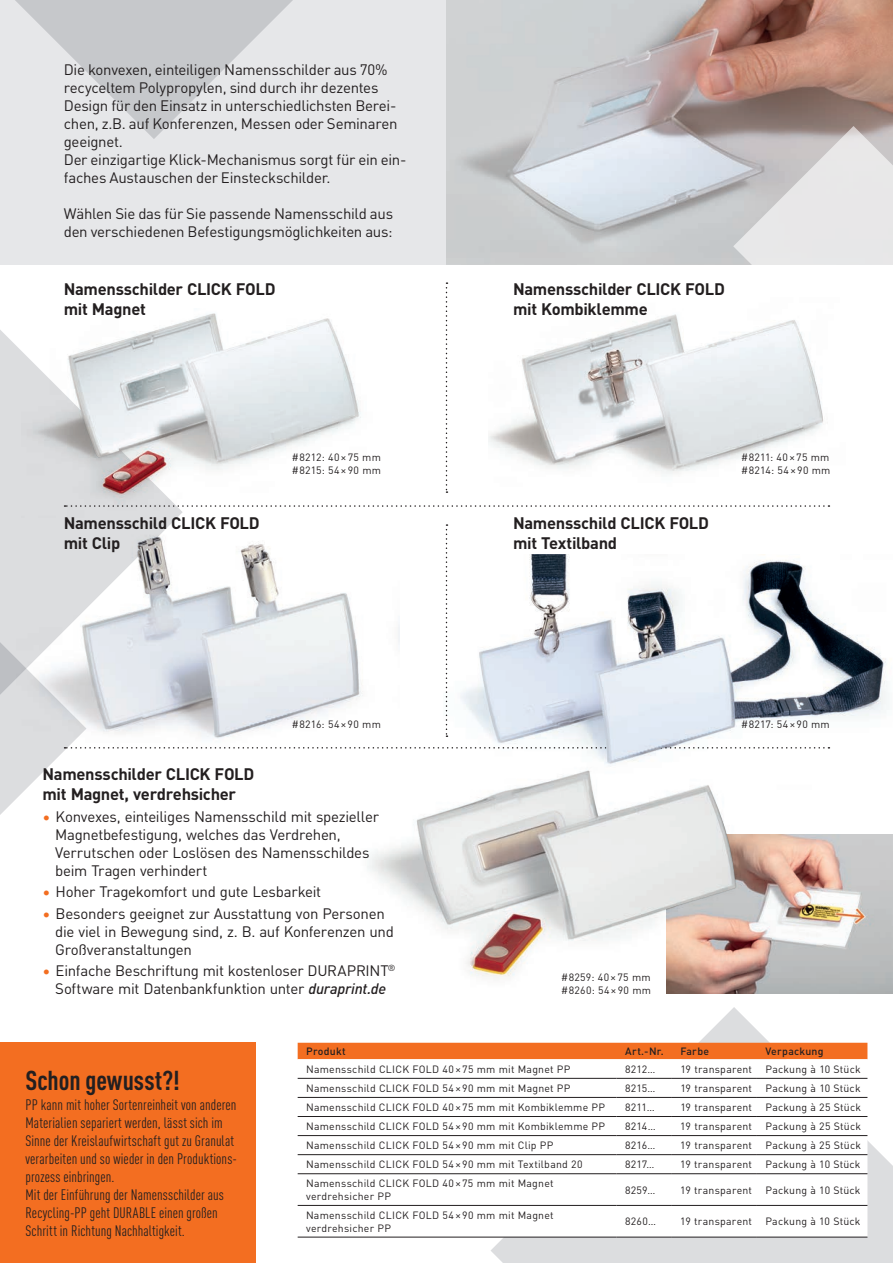
<style>
.page{position:relative;width:893px;height:1263px;background:#fff}
.page>*{position:absolute;margin:0;border:0;box-sizing:border-box;transform-origin:0 0}
.t1{font:700 condensed 27px "DIN Pro";letter-spacing:-.005em;color:#231f20}
.t2{font:700 16.5px/19.8px "DIN Pro";letter-spacing:-.02em;color:#231f20}
.t3{font:15px/18px "DIN Pro";letter-spacing:-.02em;color:#231f20}
.t4{font:condensed 15px/18px "DIN Pro";letter-spacing:.005em;color:#231f20}
.t5{font:10.5px/12.6px "DIN Pro";letter-spacing:.02em;color:#231f20}
.t6{font:500 10.5px "DIN Pro";letter-spacing:.025em;color:#231f20}
.s1{color:#f36e21}
.s2{font-weight:500;font-style:italic}
</style>
<div class="page">
<svg style="left:490px;top:1007px;width:403px;height:256px"></svg>
<div style="left:0;top:330px;width:21px;height:194px;background:#dcdddf"></div>
<svg style="left:400px;top:505px;width:429px;height:2px"></svg>
<svg style="left:0;top:524px;width:449px;height:291px"></svg>
<svg style="left:446px;top:282px;width:1px;height:211px"></svg>
<div style="left:0;top:0;width:893px;height:265px;background:#e6e7e9"></div>
<svg style="left:15px;top:0;width:278px;height:139px"></svg>
<img style="left:765px;top:834px;width:128px;height:160px">
<img style="left:446px;top:0;width:447px;height:265px">
<svg style="left:733px;top:126px;width:160px;height:139px"></svg>
<img style="left:356px;top:756px;width:409px;height:238px">
<img style="left:417px;top:771px;width:319px;height:203px">
<img style="left:443px;top:554px;width:444px;height:235px">
<img style="left:479px;top:554px;width:394px;height:209px">
<img style="left:17px;top:501px;width:382px;height:254px">
<img style="left:83px;top:538px;width:275px;height:199px">
<img style="left:522px;top:315px;width:301px;height:153px">
<img style="left:21px;top:313px;width:357px;height:204px">
<img style="left:69px;top:314px;width:289px;height:179px">
<div style="left:0;top:1043px;width:255px;height:220px;background:#f36e21"></div>
<div style="left:298px;top:1043px;width:569px;height:16px;background:#f36e21"></div>
<svg style="left:298px;top:1059px;width:569px;height:19px"></svg>
<svg style="left:298px;top:1079px;width:569px;height:158px"></svg>
<hr style="left:298px;top:1078px;width:319px;height:1px;background:#231f20">
<hr style="left:617px;top:1078px;width:55px;height:1px;background:#231f20">
<hr style="left:298px;top:1097px;width:319px;height:1px;background:#231f20">
<hr style="left:617px;top:1097px;width:55px;height:1px;background:#231f20">
<hr style="left:298px;top:1116px;width:319px;height:1px;background:#231f20">
<hr style="left:617px;top:1116px;width:55px;height:1px;background:#231f20">
<hr style="left:298px;top:1135px;width:319px;height:1px;background:#231f20">
<hr style="left:617px;top:1135px;width:55px;height:1px;background:#231f20">
<hr style="left:298px;top:1154px;width:319px;height:1px;background:#231f20">
<hr style="left:617px;top:1154px;width:55px;height:1px;background:#231f20">
<hr style="left:298px;top:1173px;width:319px;height:1px;background:#231f20">
<hr style="left:617px;top:1173px;width:55px;height:1px;background:#231f20">
<hr style="left:298px;top:1205px;width:319px;height:1px;background:#231f20">
<hr style="left:617px;top:1205px;width:55px;height:1px;background:#231f20">
<hr style="left:757px;top:1078px;width:110px;height:1px;background:#231f20">
<hr style="left:757px;top:1097px;width:110px;height:1px;background:#231f20">
<hr style="left:757px;top:1116px;width:110px;height:1px;background:#231f20">
<hr style="left:757px;top:1135px;width:110px;height:1px;background:#231f20">
<hr style="left:757px;top:1154px;width:110px;height:1px;background:#231f20">
<hr style="left:757px;top:1173px;width:110px;height:1px;background:#231f20">
<hr style="left:757px;top:1205px;width:110px;height:1px;background:#231f20">
<hr style="left:672px;top:1078px;width:85px;height:1px;background:#231f20">
<hr style="left:672px;top:1097px;width:85px;height:1px;background:#231f20">
<hr style="left:672px;top:1116px;width:85px;height:1px;background:#231f20">
<hr style="left:672px;top:1135px;width:85px;height:1px;background:#231f20">
<hr style="left:672px;top:1154px;width:85px;height:1px;background:#231f20">
<hr style="left:672px;top:1173px;width:85px;height:1px;background:#231f20">
<hr style="left:672px;top:1205px;width:85px;height:1px;background:#231f20">
<hr style="left:298px;top:1237px;width:319px;height:1px;background:#231f20">
<hr style="left:617px;top:1237px;width:55px;height:1px;background:#231f20">
<hr style="left:672px;top:1237px;width:85px;height:1px;background:#231f20">
<hr style="left:757px;top:1237px;width:110px;height:1px;background:#231f20">
<p class="t3" style="left:64px;top:60px;width:344px">Die konvexen, einteiligen Namensschilder aus 70% recyceltem Polypropylen, sind durch ihr dezentes Design für den Einsatz in unterschiedlichsten Berei&shy;chen, z.B. auf Konferenzen, Messen oder Seminaren geeignet.<br>Der einzigartige Klick-Mechanismus sorgt für ein ein&shy;faches Austauschen der Einsteckschilder.</p>
<p class="t3" style="left:64px;top:204px;width:331px">Wählen Sie das für Sie passende Namensschild aus den verschiedenen Befestigungsmöglichkeiten aus:</p>
<p class="t2" style="left:64px;top:278px;width:213px">Namensschilder CLICK FOLD mit Magnet</p>
<p class="t2" style="left:64px;top:512px;width:197px">Namensschild CLICK FOLD mit Clip</p>
<p class="t5" style="left:292px;top:450px;width:91px">#8212: 40×75 mm #8215: 54×90 mm</p>
<p class="t5" style="left:292px;top:717px;width:91px">#8216: 54×90 mm</p>
<p class="t2" style="left:43px;top:763px;width:213px">Namensschilder CLICK FOLD mit Magnet, verdrehsicher</p>
<p class="t3" style="left:55px;top:807px;width:325px;text-indent:-13px"><span class="s1">•</span> Konvexes, einteiliges Namensschild mit spezieller Magnetbefestigung, welches das Verdrehen, Verrutschen oder Loslösen des Namensschildes beim Tragen verhindert</p>
<p class="t3" style="left:43px;top:882px;width:280px"><span class="s1">•</span> Hoher Tragekomfort und gute Lesbarkeit</p>
<p class="t3" style="left:55px;top:903px;width:340px;text-indent:-13px"><span class="s1">•</span> Besonders geeignet zur Ausstattung von Personen die viel in Bewegung sind, z. B. auf Konferenzen und<br>Großveranstaltungen</p>
<p class="t3" style="left:43px;top:960px;width:354px;text-align:center"><span class="s1">•</span> Einfache Beschriftung mit kostenloser DURAPRINT<sup>®<br></sup>Software mit Datenbankfunktion unter <span class="s2">duraprint.de</span></p>
<p class="t2" style="left:513px;top:278px;width:213px">Namensschilder CLICK FOLD mit Kombiklemme</p>
<p class="t2" style="left:513px;top:512px;width:197px">Namensschild CLICK FOLD mit Textilband</p>
<p class="t5" style="left:741px;top:450px;width:91px">#8211: 40×75 mm #8214: 54×90 mm</p>
<p class="t5" style="left:741px;top:717px;width:90px">#8217: 54×90 mm</p>
<p class="t5" style="left:561px;top:970px;width:91px">#8259: 40×75 mm #8260: 54×90 mm</p>
<h1 class="t1" style="left:26px;top:1060px;width:156px">Schon gewusst?!</h1>
<p class="t4" style="left:26px;top:1094px;width:213px">PP kann mit hoher Sortenreinheit von anderen Materialien separiert werden, lässt sich im Sinne der Kreislaufwirtschaft gut zu Granulat verarbeiten und so wieder in den Produktions&shy;prozess einbringen.<br>Mit der Einführung der Namensschilder aus Recycling-PP geht DURABLE einen großen Schritt in Richtung Nachhaltigkeit.</p>
<p class="t6" style="left:306px;top:1043px;width:41px">Produkt</p>
<p class="t6" style="left:625px;top:1043px;width:40px">Art.-Nr.</p>
<p class="t6" style="left:680px;top:1043px;width:30px">Farbe</p>
<p class="t6" style="left:765px;top:1043px;width:60px">Verpackung</p>
<p class="t5" style="left:306px;top:1062px;width:266px">Namensschild CLICK FOLD 40×75 mm mit Magnet PP</p>
<p class="t5" style="left:625px;top:1062px;width:32px">8212…</p>
<p class="t5" style="left:680px;top:1062px;width:73px">19 transparent</p>
<p class="t5" style="left:765px;top:1062px;width:97px">Packung à 10 Stück</p>
<p class="t5" style="left:306px;top:1081px;width:266px">Namensschild CLICK FOLD 54×90 mm mit Magnet PP</p>
<p class="t5" style="left:625px;top:1081px;width:32px">8215…</p>
<p class="t5" style="left:680px;top:1081px;width:73px">19 transparent</p>
<p class="t5" style="left:765px;top:1081px;width:97px">Packung à 10 Stück</p>
<p class="t5" style="left:306px;top:1100px;width:300px">Namensschild CLICK FOLD 40×75 mm mit Kombiklemme PP</p>
<p class="t5" style="left:625px;top:1100px;width:31px">8211…</p>
<p class="t5" style="left:680px;top:1100px;width:73px">19 transparent</p>
<p class="t5" style="left:765px;top:1100px;width:97px">Packung à 25 Stück</p>
<p class="t5" style="left:306px;top:1119px;width:301px">Namensschild CLICK FOLD 54×90 mm mit Kombiklemme PP</p>
<p class="t5" style="left:625px;top:1119px;width:32px">8214…</p>
<p class="t5" style="left:680px;top:1119px;width:73px">19 transparent</p>
<p class="t5" style="left:765px;top:1119px;width:97px">Packung à 25 Stück</p>
<p class="t5" style="left:306px;top:1138px;width:249px">Namensschild CLICK FOLD 54×90 mm mit Clip PP</p>
<p class="t5" style="left:625px;top:1138px;width:32px">8216…</p>
<p class="t5" style="left:680px;top:1138px;width:73px">19 transparent</p>
<p class="t5" style="left:765px;top:1138px;width:97px">Packung à 25 Stück</p>
<p class="t5" style="left:306px;top:1157px;width:278px">Namensschild CLICK FOLD 54×90 mm mit Textilband 20</p>
<p class="t5" style="left:625px;top:1157px;width:31px">8217…</p>
<p class="t5" style="left:680px;top:1157px;width:73px">19 transparent</p>
<p class="t5" style="left:765px;top:1157px;width:97px">Packung à 10 Stück</p>
<p class="t5" style="left:306px;top:1176px;width:249px">Namensschild CLICK FOLD 40×75 mm mit Magnet verdrehsicher PP</p>
<p class="t5" style="left:625px;top:1183px;width:32px">8259…</p>
<p class="t5" style="left:680px;top:1183px;width:73px">19 transparent</p>
<p class="t5" style="left:765px;top:1183px;width:97px">Packung à 10 Stück</p>
<p class="t5" style="left:306px;top:1208px;width:249px">Namensschild CLICK FOLD 54×90 mm mit Magnet verdrehsicher PP</p>
<p class="t5" style="left:625px;top:1214px;width:33px">8260…</p>
<p class="t5" style="left:680px;top:1214px;width:73px">19 transparent</p>
<p class="t5" style="left:765px;top:1214px;width:97px">Packung à 10 Stück</p>
</div>
